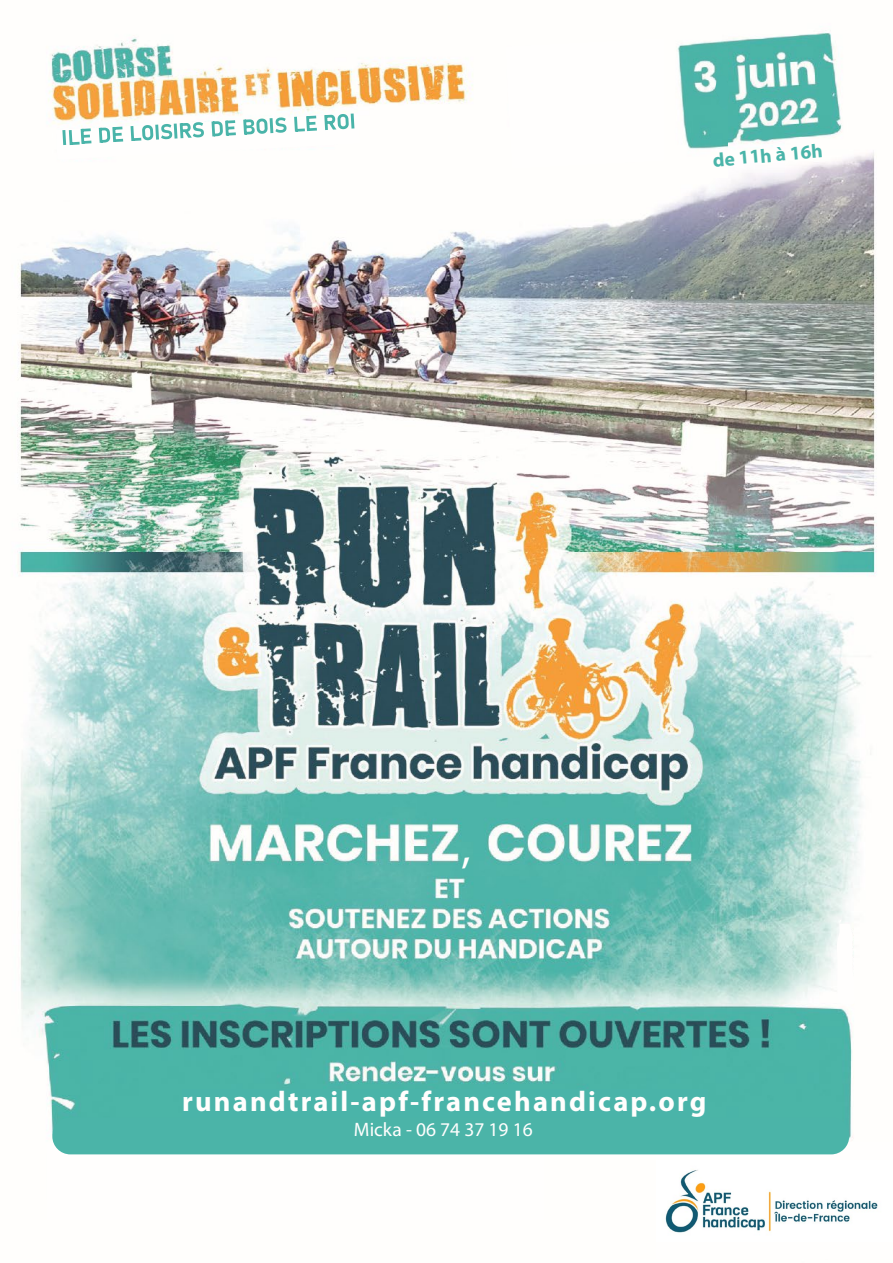
<style>
.page{position:relative;width:893px;height:1263px;background:#fff}
.page>*{position:absolute;margin:0;border:0;box-sizing:border-box;transform-origin:0 0}
.t1{font:45px "Myriad Variable Concept";color:#fffefd}
.t2{font:28.5px "Myriad Variable Concept";letter-spacing:.275em;color:#fffefd}
.t3{font:19.5px "Myriad Variable Concept";letter-spacing:.155em;color:#fffefd}
.t4{font:19.5px "Myriad Variable Concept";color:#4ab4a9}
</style>
<div class="page">
<img style="left:17px;top:32px;width:860px;height:1123px">
<img style="left:665px;top:32px;width:63px;height:146px">
<svg style="left:505px;top:35px;width:225px;height:134px"></svg>
<div style="left:656px;top:1142px;width:237px;height:116px;background:#fffefd"></div>
<img style="left:665px;top:1170px;width:213px;height:63px">
<svg style="left:836px;top:919px;width:20px;height:87px"></svg>
<div style="left:182px;top:1089px;width:526px;height:37px;background:#4ab4a9"></div>
<svg style="left:56px;top:114px;width:304px;height:46px"></svg>
<div style="left:47px;top:1143px;width:497px;height:77px;background:#fffefd"></div>
<div style="left:52px;top:1117px;width:797px;height:37px;background:#4bb4a8;border-radius:18px"></div>
<p class="t4" style="left:712px;top:149px;width:108px;rotate:-5deg">de 11h à 16h</p>
<h1 class="t1" style="left:461px;top:823px;width:9px">,</h1>
<p class="t2" style="left:182px;top:1084px;width:519px">runandtrail-apf-francehandicap.org</p>
<p class="t3" style="left:354px;top:1118px;width:177px">Micka - 06 74 37 19 16</p>
</div>
